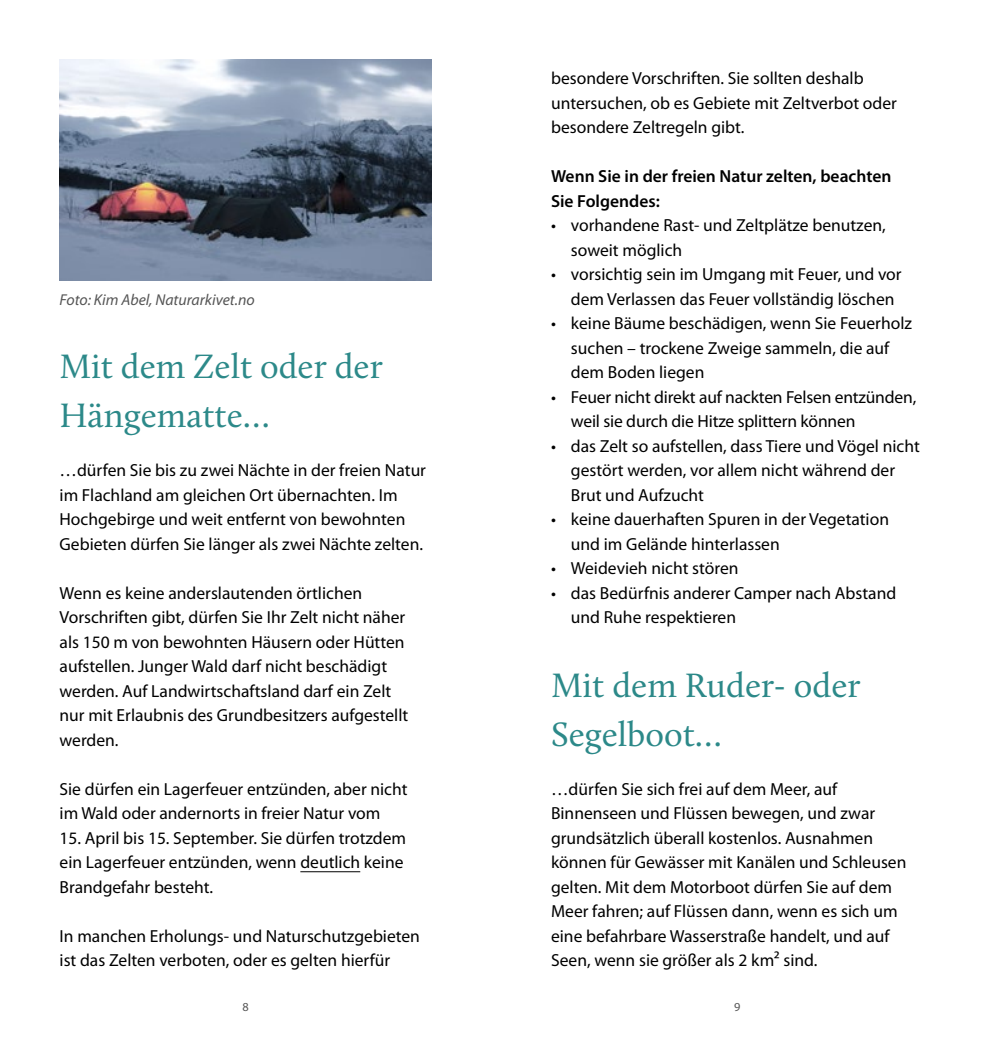
<style>
.page{position:relative;width:983px;height:1042px;background:#fff}
.page>*{position:absolute;margin:0;border:0;box-sizing:border-box;transform-origin:0 0}
.t1{font:35px/49px "Calluna";color:#2c8989}
.t2{font:17.5px/24.5px "Myriad Pro";color:#000}
.t3{font:600 17.5px/24.5px "Myriad Pro";color:#000}
.t4{font:italic 15.75px "Myriad Pro";color:#555}
.t5{font:12.25px "Myriad Pro";color:#555}
</style>
<div class="page">
<hr style="left:300px;top:871px;width:60px;height:1px;background:#000">
<img style="left:60px;top:59px;width:372px;height:221px">
<p class="t4" style="left:60px;top:291px;width:197px">Foto: Kim Abel, Naturarkivet.no</p>
<h1 class="t1" style="left:60px;top:341px;width:324px">Mit dem Zelt oder der<br>Hängematte…</h1>
<p class="t2" style="left:60px;top:458px;width:368px">…dürfen Sie bis zu zwei Nächte in der freien Natur im Flachland am gleichen Ort übernachten. Im Hochgebirge und weit entfernt von bewohnten Gebieten dürfen Sie länger als zwei Nächte zelten.</p>
<p class="t2" style="left:60px;top:581px;width:350px">Wenn es keine anderslautenden örtlichen Vorschriften gibt, dürfen Sie Ihr Zelt nicht näher als 150 m von bewohnten Häusern oder Hütten aufstellen. Junger Wald darf nicht beschädigt werden. Auf Landwirtschaftsland darf ein Zelt nur mit Erlaubnis des Grundbesitzers aufgestellt werden.</p>
<p class="t2" style="left:60px;top:777px;width:349px">Sie dürfen ein Lagerfeuer entzünden, aber nicht im Wald oder andernorts in freier Natur vom</p>
<p class="t2" style="left:60px;top:826px;width:348px">15. April bis 15. September. Sie dürfen trotzdem ein Lagerfeuer entzünden, wenn deutlich keine<br>Brandgefahr besteht.</p>
<p class="t2" style="left:60px;top:924px;width:362px">In manchen Erholungs- und Naturschutzgebieten ist das Zelten verboten, oder es gelten hierfür</p>
<p class="t2" style="left:551px;top:66px;width:347px">besondere Vorschriften. Sie sollten deshalb untersuchen, ob es Gebiete mit Zeltverbot oder besondere Zeltregeln gibt.</p>
<p class="t3" style="left:551px;top:164px;width:342px">Wenn Sie in der freien Natur zelten, beachten<br>Sie Folgendes:</p>
<p class="t2" style="left:570px;top:213px;width:316px;text-indent:-20px">• vorhandene Rast- und Zeltplätze benutzen, soweit möglich</p>
<p class="t2" style="left:570px;top:262px;width:332px;text-indent:-20px">• vorsichtig sein im Umgang mit Feuer, und vor dem Verlassen das Feuer vollständig löschen</p>
<p class="t2" style="left:570px;top:311px;width:342px;text-indent:-20px">• keine Bäume beschädigen, wenn Sie Feuerholz suchen – trockene Zweige sammeln, die auf dem Boden liegen</p>
<p class="t2" style="left:570px;top:385px;width:347px;text-indent:-20px">• Feuer nicht direkt auf nackten Felsen entzünden, weil sie durch die Hitze splittern können</p>
<p class="t2" style="left:570px;top:434px;width:350px;text-indent:-20px">• das Zelt so aufstellen, dass Tiere und Vögel nicht gestört werden, vor allem nicht während der<br>Brut und Aufzucht</p>
<p class="t2" style="left:570px;top:507px;width:319px;text-indent:-20px">• keine dauerhaften Spuren in der Vegetation und im Gelände hinterlassen</p>
<p class="t2" style="left:551px;top:556px;width:189px">• Weidevieh nicht stören</p>
<p class="t2" style="left:570px;top:581px;width:327px;text-indent:-20px">• das Bedürfnis anderer Camper nach Abstand und Ruhe respektieren</p>
<h1 class="t1" style="left:551px;top:660px;width:311px">Mit dem Ruder- oder<br>Segelboot…</h1>
<p class="t2" style="left:551px;top:777px;width:357px">…dürfen Sie sich frei auf dem Meer, auf Binnenseen und Flüssen bewegen, und zwar grundsätzlich überall kostenlos. Ausnahmen können für Gewässer mit Kanälen und Schleusen gelten. Mit dem Motorboot dürfen Sie auf dem Meer fahren; auf Flüssen dann, wenn es sich um eine befahrbare Wasserstraße handelt, und auf Seen, wenn sie größer als 2 km² sind.</p>
<p class="t5" style="left:242px;top:1000px;width:8px">8</p>
<p class="t5" style="left:734px;top:1000px;width:8px">9</p>
</div>
